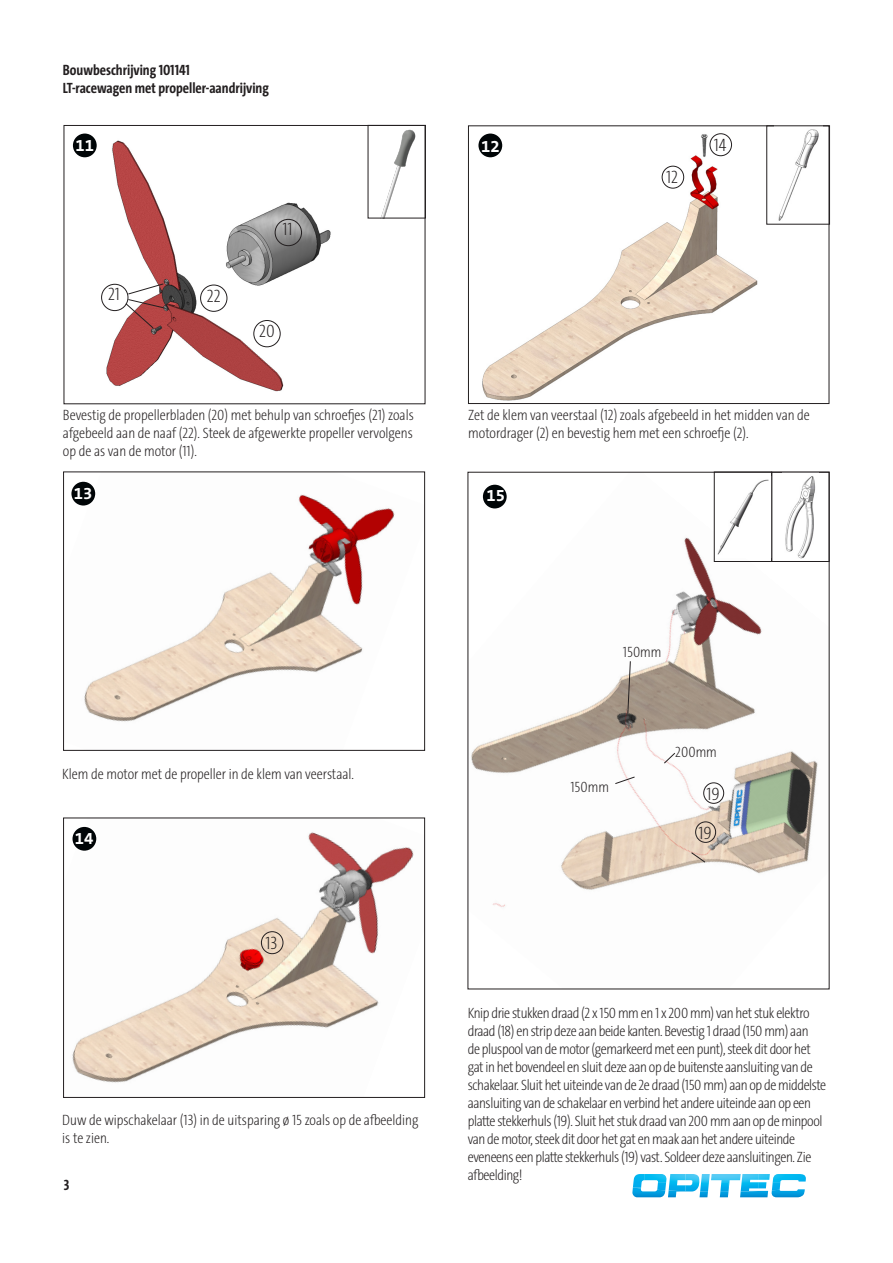
<style>
.page{position:relative;width:893px;height:1263px;background:#fff}
.page>*{position:absolute;margin:0;border:0;box-sizing:border-box;transform-origin:0 0}
.t1{font:200 18px "The Sans Cd LF2";color:#231f20}
.t2{font:700 16.8px "The Sans B W7";color:#fff}
.Anleitung-Info{font:200 15px/18px "The Sans Cd LF2";letter-spacing:-.025em;color:#231f20}
.Anleitung-Info-2{font:200 15px/18px "The Sans Cd LF2";color:#231f20}
.Beschreibung_linksbündig{font:700 15px "The Sans Cd LF7";color:#231f20}
</style>
<div class="page">
<svg style="left:632px;top:1174px;width:174px;height:24px"></svg>
<img style="left:482px;top:128px;width:290px;height:273px">
<div style="left:468px;top:126px;width:361px;height:278px;border:1px solid #231f20"></div>
<img style="left:778px;top:129px;width:41px;height:92px">
<div style="left:767px;top:126px;width:63px;height:98px;border:1px solid #231f20"></div>
<img style="left:84px;top:494px;width:311px;height:228px">
<div style="left:63px;top:472px;width:362px;height:278px;border:1px solid #231f20"></div>
<div style="left:478px;top:133px;width:25px;height:25px;background:#000507;border-radius:50%"></div>
<div style="left:477px;top:132px;width:27px;height:27px;border:2px solid #fff;border-radius:50%"></div>
<div style="left:71px;top:481px;width:25px;height:25px;background:#000507;border-radius:50%"></div>
<div style="left:70px;top:480px;width:27px;height:27px;border:2px solid #fff;border-radius:50%"></div>
<div style="left:662px;top:166px;width:22px;height:23px;border:1px solid #231f20;border-radius:50%"></div>
<div style="left:710px;top:133px;width:22px;height:23px;border:1px solid #231f20;border-radius:50%"></div>
<img style="left:72px;top:832px;width:342px;height:251px">
<div style="left:63px;top:818px;width:362px;height:279px;border:1px solid #231f20"></div>
<div style="left:72px;top:826px;width:25px;height:25px;background:#000507;border-radius:50%"></div>
<div style="left:71px;top:825px;width:27px;height:27px;border:2px solid #fff;border-radius:50%"></div>
<div style="left:261px;top:931px;width:22px;height:23px;border:1px solid #231f20;border-radius:50%"></div>
<img style="left:471px;top:474px;width:356px;height:433px">
<img style="left:782px;top:474px;width:37px;height:85px">
<svg style="left:664px;top:753px;width:11px;height:11px"></svg>
<div style="left:695px;top:821px;width:21px;height:22px;border:1px solid #231f20;border-radius:50%"></div>
<svg style="left:691px;top:852px;width:14px;height:11px"></svg>
<img style="left:716px;top:476px;width:54px;height:81px">
<div style="left:714px;top:472px;width:58px;height:89px;border:1px solid #231f20"></div>
<img style="left:101px;top:140px;width:230px;height:252px">
<div style="left:72px;top:133px;width:26px;height:25px;background:#000507;border-radius:50%"></div>
<div style="left:71px;top:132px;width:27px;height:27px;border:2px solid #fff;border-radius:50%"></div>
<img style="left:381px;top:129px;width:35px;height:87px">
<div style="left:703px;top:782px;width:21px;height:22px;border:1px solid #231f20;border-radius:50%"></div>
<div style="left:482px;top:484px;width:25px;height:25px;background:#000507;border-radius:50%"></div>
<div style="left:481px;top:483px;width:27px;height:27px;border:2px solid #fff;border-radius:50%"></div>
<svg style="left:615px;top:776px;width:20px;height:8px"></svg>
<svg style="left:627px;top:661px;width:4px;height:53px"></svg>
<div style="left:253px;top:320px;width:28px;height:27px;border:1px solid #231f20;border-radius:50%"></div>
<div style="left:200px;top:285px;width:27px;height:27px;border:1px solid #231f20;border-radius:50%"></div>
<div style="left:101px;top:284px;width:27px;height:27px;border:1px solid #231f20;border-radius:50%"></div>
<div style="left:275px;top:219px;width:27px;height:27px;border:1px solid #231f20;border-radius:50%"></div>
<svg style="left:125px;top:283px;width:39px;height:45px"></svg>
<p class="Beschreibung_linksbündig" style="left:63px;top:61px;width:128px">Bouwbeschrijving 101141</p>
<p class="Beschreibung_linksbündig" style="left:63px;top:79px;width:207px">LT-racewagen met propeller-aandrijving</p>
<p class="t2" style="left:76px;top:134px;width:20px">11</p>
<p class="t1" style="left:108px;top:282px;width:13px">21</p>
<p class="t1" style="left:207px;top:284px;width:15px">22</p>
<p class="t1" style="left:282px;top:217px;width:12px">11</p>
<p class="t1" style="left:259px;top:320px;width:17px">20</p>
<p class="Anleitung-Info" style="left:63px;top:406px;width:352px;text-align:justify">Bevestig de propellerbladen (20) met behulp van schroefjes (21) zoals afgebeeld aan de naaf (22). Steek de afgewerkte propeller vervolgens op de as van de motor (11).</p>
<p class="t2" style="left:74px;top:482px;width:20px">13</p>
<p class="t2" style="left:481px;top:135px;width:20px">12</p>
<p class="t1" style="left:666px;top:165px;width:13px">12</p>
<p class="t1" style="left:714px;top:133px;width:14px">14</p>
<p class="Anleitung-Info-2" style="left:468px;top:406px;width:343px">Zet de klem van veerstaal (12) zoals afgebeeld in het midden van de motordrager (2) en bevestig hem met een schroefje (2).</p>
<p class="t2" style="left:487px;top:485px;width:20px">15</p>
<p class="Anleitung-Info-2" style="left:62px;top:764px;width:293px">Klem de motor met de propeller in de klem van veerstaal.</p>
<p class="t2" style="left:75px;top:827px;width:20px">14</p>
<p class="t1" style="left:266px;top:931px;width:13px">13</p>
<p class="Anleitung-Info-2" style="left:62px;top:1111px;width:358px">Duw de wipschakelaar (13) in de uitsparing ø 15 zoals op de afbeelding is te zien.</p>
<p class="Beschreibung_linksbündig" style="left:64px;top:1175px;width:7px">3</p>
<p class="Anleitung-Info" style="left:623px;top:642px;width:40px">150mm</p>
<p class="Anleitung-Info" style="left:570px;top:777px;width:40px">150mm</p>
<p class="Anleitung-Info" style="left:675px;top:742px;width:43px">200mm</p>
<p class="t1" style="left:706px;top:782px;width:15px">19</p>
<p class="t1" style="left:698px;top:821px;width:15px">19</p>
<p class="Anleitung-Info" style="left:468px;top:1003px;width:360px">Knip drie stukken draad (2 x 150 mm en 1 x 200 mm) van het stuk elektro draad (18) en strip deze aan beide kanten. Bevestig 1 draad (150 mm) aan<br>de pluspool van de motor (gemarkeerd met een punt), steek dit door het gat in het bovendeel en sluit deze aan op de buitenste aansluiting van de schakelaar. Sluit het uiteinde van de 2e draad (150 mm) aan op de middelste aansluiting van de schakelaar en verbind het andere uiteinde aan op een platte stekkerhuls (19). Sluit het stuk draad van 200 mm aan op de minpool van de motor, steek dit door het gat en maak aan het andere uiteinde eveneens een platte stekkerhuls (19) vast. Soldeer deze aansluitingen. Zie afbeelding!</p>
</div>
